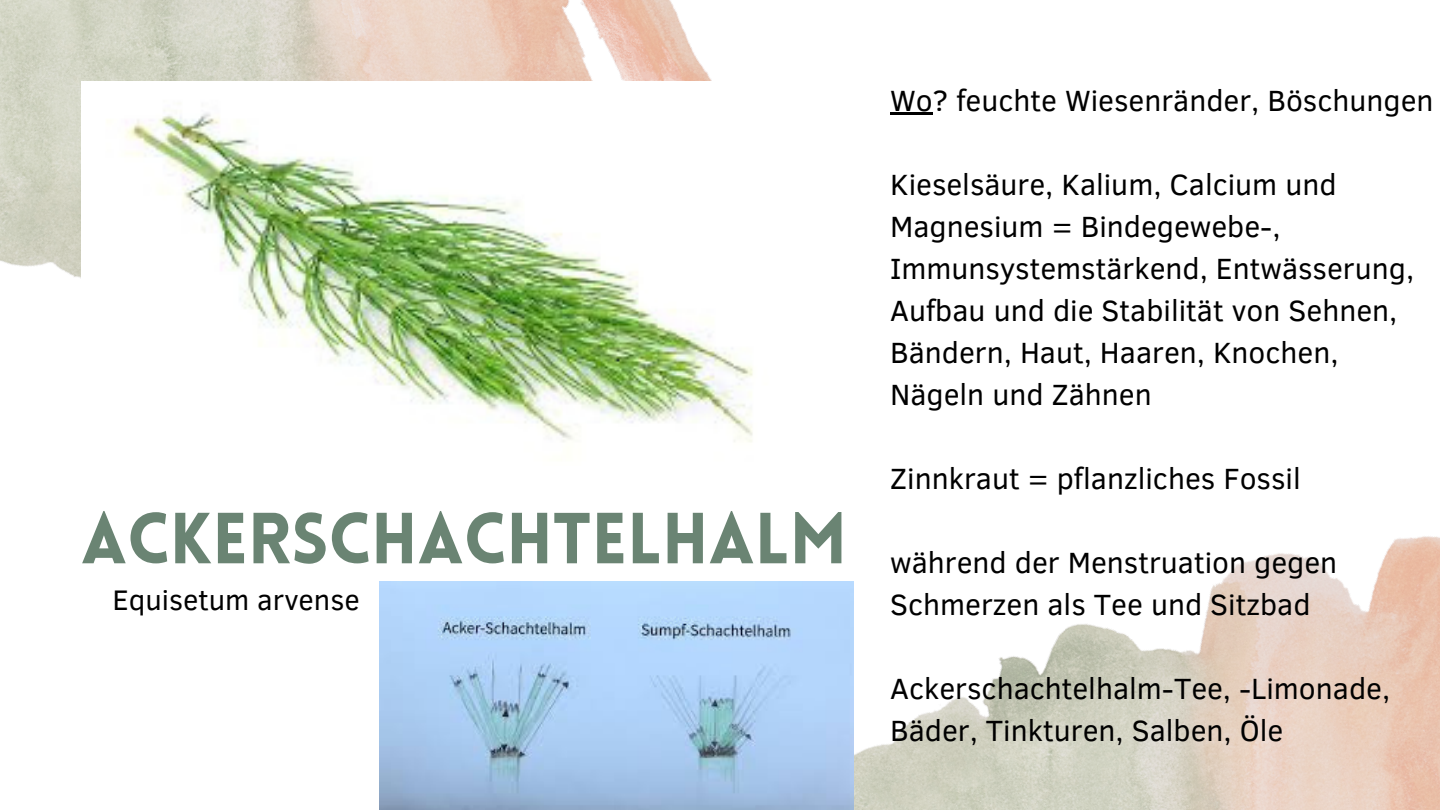
<style>
.page{position:relative;width:1440px;height:810px;background:#fff}
.page>*{position:absolute;margin:0;border:0;box-sizing:border-box;transform-origin:0 0}
.t1{font:900 70.6px "Lovelo";color:#6a8473}
.t2{font:30px/42px "Clear Sans";color:#000}
.t3{font:29px "Clear Sans";color:#000}
</style>
<div class="page">
<img style="left:0;top:0;width:712px;height:599px">
<img style="left:81px;top:81px;width:631px;height:385px">
<img style="left:681px;top:328px;width:759px;height:482px">
<img style="left:380px;top:581px;width:473px;height:229px">
<svg style="left:890px;top:112px;width:43px;height:3px"></svg>
<h1 class="t1" style="left:81px;top:510px;width:768px">ACKERSCHACHTELHALM</h1>
<p class="t3" style="left:112px;top:579px;width:249px">Equisetum arvense</p>
<p class="t2" style="left:890px;top:78px;width:545px">Wo? feuchte Wiesenränder, Böschungen</p>
<p class="t2" style="left:890px;top:162px;width:525px">Kieselsäure, Kalium, Calcium und<br>Magnesium = Bindegewebe-,<br>Immunsystemstärkend, Entwässerung,<br>Aufbau und die Stabilität von Sehnen,<br>Bändern, Haut, Haaren, Knochen,<br>Nägeln und Zähnen</p>
<p class="t2" style="left:890px;top:456px;width:412px">Zinnkraut = pflanzliches Fossil</p>
<p class="t2" style="left:890px;top:540px;width:449px">während der Menstruation gegen<br>Schmerzen als Tee und Sitzbad</p>
<p class="t2" style="left:890px;top:666px;width:501px">Ackerschachtelhalm-Tee, -Limonade,<br>Bäder, Tinkturen, Salben, Öle</p>
</div>
